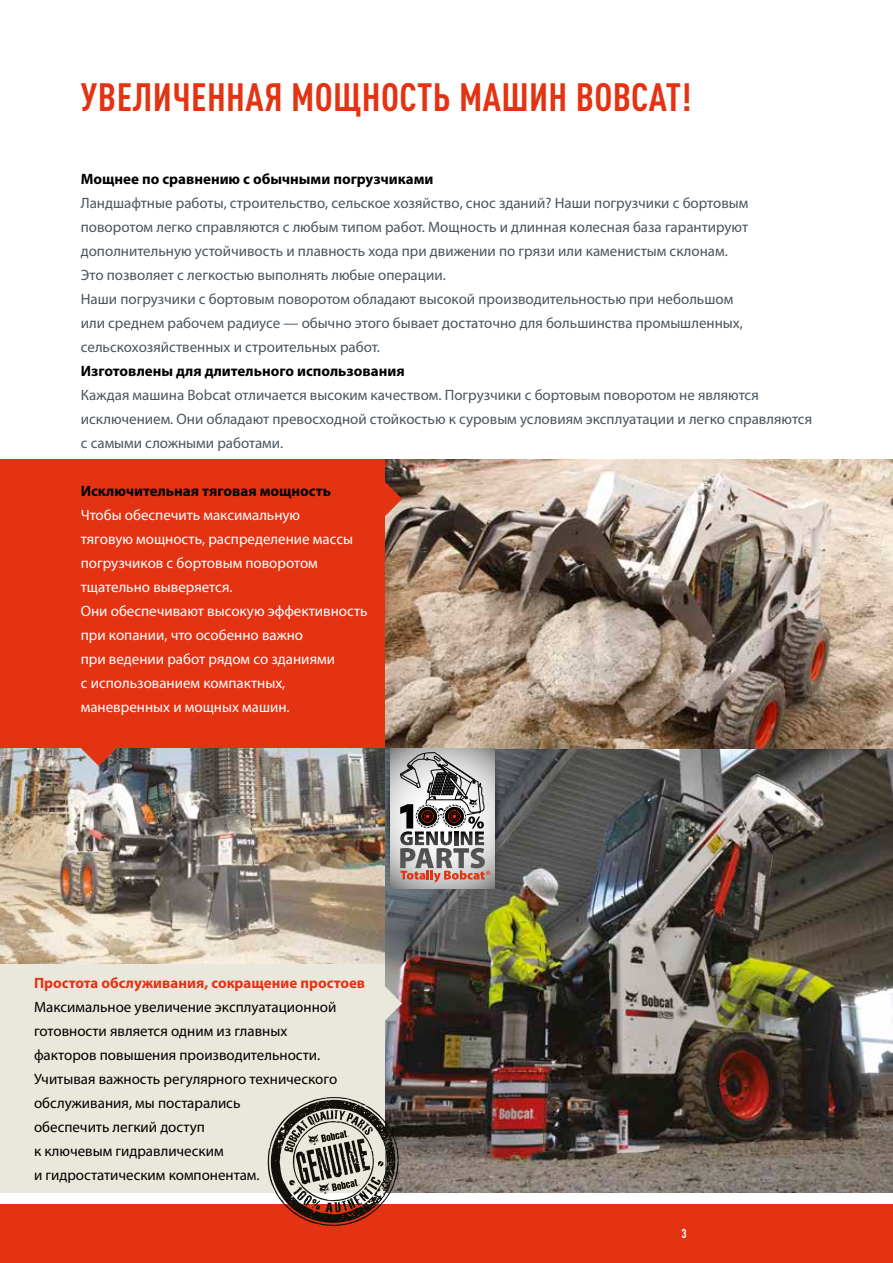
<style>
.page{position:relative;width:893px;height:1263px;background:#fff}
.page>*{position:absolute;margin:0;border:0;box-sizing:border-box;transform-origin:0 0}
.t1{font:700 condensed 39px "DIN Pro";letter-spacing:.01em;color:#e43312}
.t2{font:15px/24px "Myriad Pro";color:#4c555c}
.t3{font:15px/24px "Myriad Pro";color:#fff}
.t4{font:15px/24px "Myriad Pro";color:#000}
.t5{font:700 15px "Myriad Pro";color:#000}
.t6{font:700 15px "Myriad Pro";color:#e43312}
.t7{font:700 condensed 12.75px "DIN Pro";color:#fff}
</style>
<div class="page">
<div style="left:0;top:1204px;width:893px;height:59px;background:#e43312"></div>
<img style="left:384px;top:748px;width:509px;height:444px">
<img style="left:384px;top:459px;width:509px;height:289px">
<img style="left:384px;top:748px;width:32px;height:156px">
<img style="left:469px;top:748px;width:35px;height:156px">
<svg style="left:391px;top:748px;width:103px;height:141px;background:#bebebd"></svg>
<svg style="left:400px;top:752px;width:90px;height:130px"></svg>
<div style="left:0;top:459px;width:384px;height:296px;background:#e43312"></div>
<img style="left:0;top:748px;width:384px;height:216px">
<svg style="left:81px;top:748px;width:36px;height:18px"></svg>
<div style="left:0;top:964px;width:384px;height:228px;background:#eae8dc"></div>
<svg style="left:268px;top:1097px;width:131px;height:129px"></svg>
<svg style="left:384px;top:985px;width:18px;height:36px"></svg>
<svg style="left:384px;top:481px;width:18px;height:36px"></svg>
<h1 class="t1" style="left:81px;top:67px;width:612px">УВЕЛИЧЕННАЯ МОЩНОСТЬ МАШИН BOBCAT!</h1>
<p class="t5" style="left:81px;top:169px;width:354px">Мощнее по сравнению с обычными погрузчиками</p>
<p class="t2" style="left:81px;top:191px;width:669px">Ландшафтные работы, строительство, сельское хозяйство, снос зданий? Наши погрузчики с бортовым поворотом легко справляются с любым типом работ. Мощность и длинная колесная база гарантируют дополнительную устойчивость и плавность хода при движении по грязи или каменистым склонам.<br>Это позволяет с легкостью выполнять любые операции.<br>Наши погрузчики с бортовым поворотом обладают высокой производительностью при небольшом или среднем рабочем радиусе — обычно этого бывает достаточно для большинства промышленных, сельскохозяйственных и строительных работ.</p>
<p class="t5" style="left:81px;top:361px;width:325px">Изготовлены для длительного использования</p>
<p class="t2" style="left:81px;top:383px;width:733px">Каждая машина Bobcat отличается высоким качеством. Погрузчики с бортовым поворотом не являются исключением. Они обладают превосходной стойкостью к суровым условиям эксплуатации и легко справляются с самыми сложными работами.</p>
<p class="t5" style="left:81px;top:481px;width:252px">Исключительная тяговая мощность</p>
<p class="t3" style="left:81px;top:503px;width:288px">Чтобы обеспечить максимальную<br>тяговую мощность, распределение массы погрузчиков с бортовым поворотом тщательно выверяется.<br>Они обеспечивают высокую эффективность при копании, что особенно важно<br>при ведении работ рядом со зданиями<br>с использованием компактных, маневренных и мощных машин.</p>
<p class="t6" style="left:34px;top:973px;width:333px">Простота обслуживания, сокращение простоев</p>
<p class="t4" style="left:34px;top:995px;width:305px">Максимальное увеличение эксплуатационной готовности является одним из главных факторов повышения производительности.<br>Учитывая важность регулярного технического обслуживания, мы постарались<br>обеспечить легкий доступ<br>к ключевым гидравлическим<br>и гидростатическим компонентам.</p>
<p class="t7" style="left:681px;top:1224px;width:7px">3</p>
</div>
